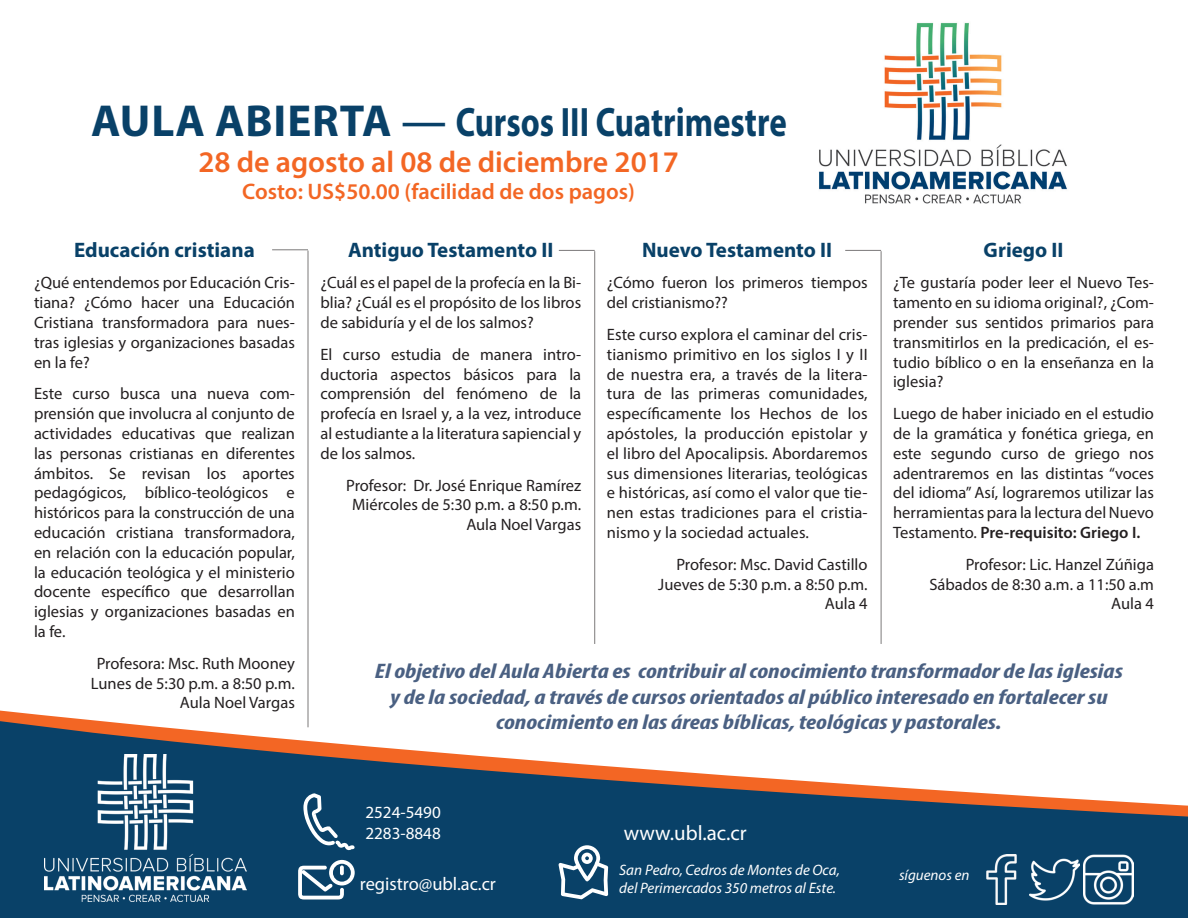
<style>
.page{position:relative;width:1188px;height:918px;background:#fff}
.page>*{position:absolute;margin:0;border:0;box-sizing:border-box;transform-origin:0 0}
.t1{font:700 41.25px "Myriad Pro";color:#094168;scale:.8 1}
.t2{font:600 30px "Myriad Pro";color:#f36624}
.t3{font:600 22.5px "Myriad Pro";color:#f36624}
.t4{font:italic 700 condensed 21px/25.3px "Myriad Pro";color:#4a6082;text-align:center;scale:1.24 1}
.t5{font:700 21px "Myriad Pro";color:#094168}
.t6{font:21px "Myriad Pro";color:#fff}
.t7{font:18.45px "Myriad Pro";color:#fff}
.t8{font:17.1px "Myriad Pro";color:#fff}
.t9{font:16.5px/19.8px "Myriad Pro";color:#231f20;text-align:justify}
.t10{font:italic 15.15px "Myriad Pro";color:#fff}
.t11{font:italic 15px "Myriad Pro";color:#fff}
.s1{font-size:45px}
.s2{font-weight:600;font-size:45px}
.s3{font-weight:600}
</style>
<div class="page">
<img style="left:819px;top:22px;width:248px;height:182px">
<div style="left:0;top:817px;width:1188px;height:101px;background:#094168"></div>
<svg style="left:0;top:709px;width:1188px;height:108px"></svg>
<img style="left:44px;top:755px;width:202px;height:146px">
<svg style="left:558px;top:845px;width:50px;height:54px"></svg>
<svg style="left:298px;top:860px;width:57px;height:40px"></svg>
<svg style="left:303px;top:793px;width:52px;height:57px;background:#386585"></svg>
<img style="left:976px;top:855px;width:50px;height:50px">
<img style="left:1030px;top:855px;width:50px;height:50px">
<img style="left:1083px;top:855px;width:51px;height:50px">
<hr style="left:272px;top:249px;width:36px;height:1px;background:#231f20">
<hr style="left:308px;top:251px;width:1px;height:476px;background:#231f20">
<hr style="left:559px;top:250px;width:36px;height:1px;background:#231f20">
<hr style="left:594px;top:251px;width:1px;height:393px;background:#231f20">
<hr style="left:845px;top:250px;width:36px;height:1px;background:#231f20">
<hr style="left:881px;top:251px;width:1px;height:393px;background:#231f20">
<p class="t1" style="left:91px;top:95px;width:871px"><span class="s1">AULA ABIERTA</span> <span class="s2">—</span> Cursos III Cuatrimestre</p>
<p class="t2" style="left:198px;top:142px;width:482px">28 de agosto al 08 de diciembre 2017</p>
<p class="t3" style="left:242px;top:177px;width:394px">Costo: US$50.00 (facilidad de dos pagos)</p>
<p class="t5" style="left:642px;top:236px;width:192px">Nuevo Testamento II</p>
<p class="t9" style="left:607px;top:273px;width:262px">¿Cómo fueron los primeros tiempos del cristianismo??</p>
<p class="t9" style="left:607px;top:324px;width:262px">Este curso explora el caminar del cris&shy;tianismo primitivo en los siglos I y II de nuestra era, a través de la litera&shy;tura de las primeras comunidades, específicamente los Hechos de los apóstoles, la producción epistolar y el libro del Apocalipsis. Abordaremos sus dimensiones literarias, teológicas e históricas, así como el valor que tie&shy;nen estas tradiciones para el cristia&shy;nismo y la sociedad actuales.</p>
<p class="t9" style="left:676px;top:554px;width:193px">Profesor: Msc. David Castillo</p>
<p class="t9" style="left:658px;top:574px;width:211px">Jueves de 5:30 p.m. a 8:50 p.m.</p>
<p class="t9" style="left:825px;top:594px;width:44px">Aula 4</p>
<p class="t5" style="left:74px;top:236px;width:182px">Educación cristiana</p>
<p class="t9" style="left:34px;top:273px;width:262px">¿Qué entendemos por Educación Cris&shy;tiana? ¿Cómo hacer una Educación Cristiana transformadora para nues&shy;tras iglesias y organizaciones basadas en la fe?</p>
<p class="t9" style="left:34px;top:384px;width:262px">Este curso busca una nueva com&shy;prensión que involucra al conjunto de actividades educativas que realizan las personas cristianas en diferentes ámbitos. Se revisan los aportes pedagógicos, bíblico-teológicos e históricos para la construcción de una educación cristiana transformadora, en relación con la educación popular, la educación teológica y el ministerio docente específico que desarrollan iglesias y organizaciones basadas en la fe.</p>
<p class="t9" style="left:97px;top:653px;width:200px">Profesora: Msc. Ruth Mooney</p>
<p class="t9" style="left:91px;top:673px;width:205px">Lunes de 5:30 p.m. a 8:50 p.m.</p>
<p class="t9" style="left:180px;top:693px;width:116px">Aula Noel Vargas</p>
<p class="t5" style="left:348px;top:236px;width:207px">Antiguo Testamento II</p>
<p class="t9" style="left:320px;top:273px;width:262px">¿Cuál es el papel de la profecía en la Bi&shy;blia? ¿Cuál es el propósito de los libros de sabiduría y el de los salmos?</p>
<p class="t9" style="left:320px;top:344px;width:262px">El curso estudia de manera intro&shy;ductoria aspectos básicos para la comprensión del fenómeno de la profecía en Israel y, a la vez, introduce al estudiante a la literatura sapiencial y de los salmos.</p>
<p class="t9" style="left:346px;top:475px;width:237px">Profesor: Dr. José Enrique Ramírez</p>
<p class="t9" style="left:352px;top:495px;width:231px">Miércoles de 5:30 p.m. a 8:50 p.m.</p>
<p class="t9" style="left:466px;top:514px;width:116px">Aula Noel Vargas</p>
<p class="t5" style="left:984px;top:236px;width:81px">Griego II</p>
<p class="t9" style="left:893px;top:273px;width:262px">¿Te gustaría poder leer el Nuevo Tes&shy;tamento en su idioma original?, ¿Com&shy;prender sus sentidos primarios para transmitirlos en la predicación, el es&shy;tudio bíblico o en la enseñanza en la iglesia?</p>
<p class="t9" style="left:893px;top:403px;width:262px">Luego de haber iniciado en el estudio de la gramática y fonética griega, en este segundo curso de griego nos adentraremos en las distintas “voces del idioma” Así, lograremos utilizar las herramientas para la lectura del Nuevo Testamento. <span class="s3">Pre-requisito: Griego I.</span></p>
<p class="t9" style="left:966px;top:554px;width:190px">Profesor: Lic. Hanzel Zúñiga</p>
<p class="t9" style="left:929px;top:574px;width:226px">Sábados de 8:30 a.m. a 11:50 a.m</p>
<p class="t9" style="left:1111px;top:594px;width:44px">Aula 4</p>
<p class="t4" style="left:375px;top:658px;width:605px">El objetivo del Aula Abierta es contribuir al conocimiento transformador de las iglesias y de la sociedad, a través de cursos orientados al público interesado en fortalecer su conocimiento en las áreas bíblicas, teológicas y pastorales.</p>
<p class="t8" style="left:365px;top:802px;width:77px">2524-5490</p>
<p class="t8" style="left:365px;top:823px;width:77px">2283-8848</p>
<p class="t6" style="left:624px;top:820px;width:124px">www.ubl.ac.cr</p>
<p class="t10" style="left:619px;top:860px;width:222px">San Pedro, Cedros de Montes de Oca,</p>
<p class="t7" style="left:360px;top:873px;width:138px">registro@ubl.ac.cr</p>
<p class="t10" style="left:619px;top:878px;width:218px">del Perimercados 350 metros al Este.</p>
<p class="t11" style="left:899px;top:866px;width:72px">síguenos en</p>
</div>
